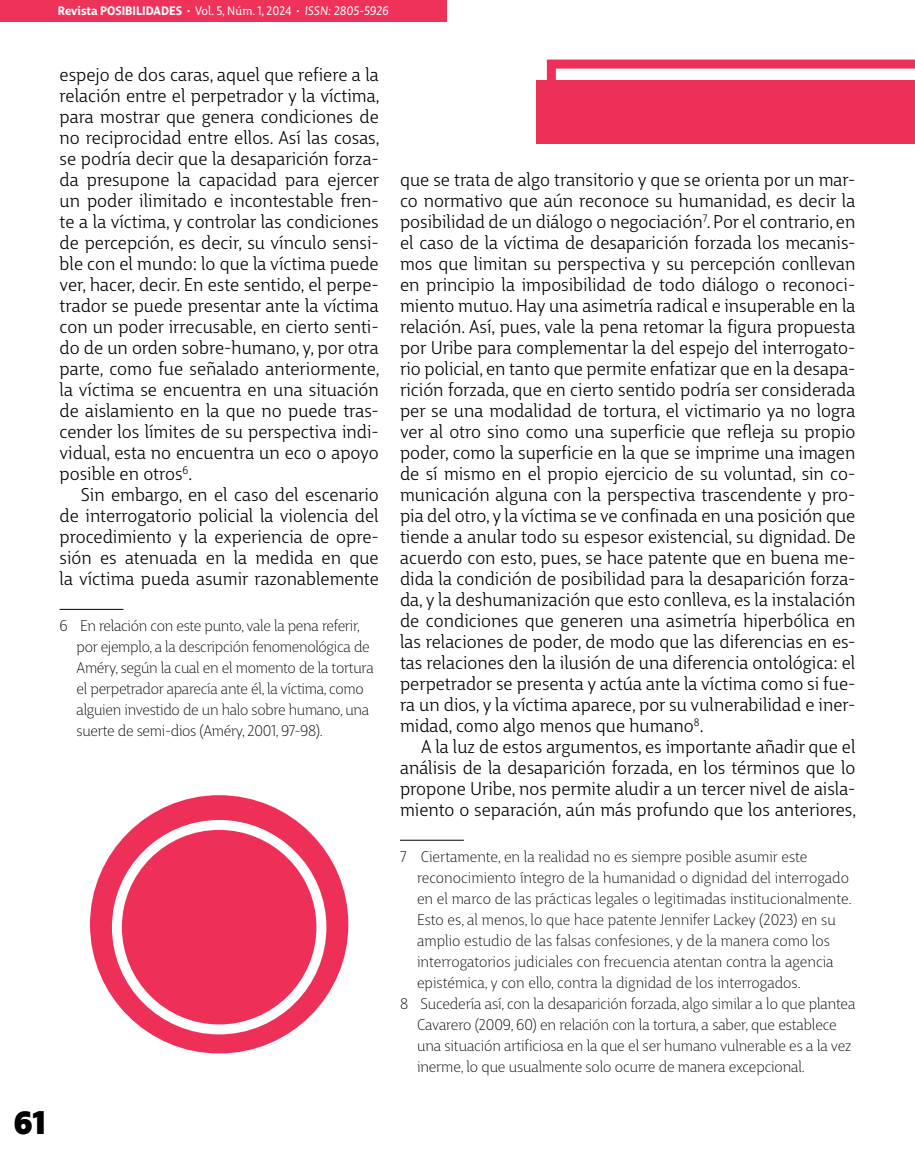
<style>
.page{position:relative;width:915px;height:1149px;background:#fff}
.page>*{position:absolute;margin:0;border:0;box-sizing:border-box;transform-origin:0 0}
.t1{font:800 31.5px "Big City Grotesque Pro";color:#000}
.Tx-Fondo{font:18px/21px "Big City Grotesque Pro";color:#000;text-align:justify}
.Pie-Pg{font:300 15px/21px "Big City Grotesque Pro";letter-spacing:-.01em;color:#000}
.t2{font:700 12px "Big City Grotesque Pro";color:#fff}
.s1{font-weight:400}
.s2{font-weight:400;font-style:italic}
</style>
<div class="page">
<div style="left:90px;top:795px;width:258px;height:258px;background:#ee2f58;border-radius:50%"></div>
<div style="left:112px;top:819px;width:214px;height:215px;background:#fff;border-radius:50%"></div>
<div style="left:122px;top:829px;width:194px;height:195px;background:#ee2f58;border-radius:50%"></div>
<div style="left:536px;top:80px;width:378px;height:64px;background:#ee2f58"></div>
<svg style="left:546px;top:60px;width:368px;height:20px"></svg>
<div style="left:0;top:0;width:446px;height:21px;background:#ee325a"></div>
<hr style="left:60px;top:608px;width:63px;height:1px;background:#000">
<hr style="left:400px;top:839px;width:63px;height:1px;background:#000">
<p class="t2" style="left:58px;top:1px;width:332px">Revista POSIBILIDADES · <span class="s1">Vol. 5, Núm. 1, 2024</span> · <span class="s2">ISSN: 2805-5926</span></p>
<p class="Tx-Fondo" style="left:60px;top:62px;width:321px">espejo de dos caras, aquel que refiere a la relación entre el perpetrador y la víctima, para mostrar que genera condiciones de no reciprocidad entre ellos. Así las cosas, se podría decir que la desaparición forza&shy;da presupone la capacidad para ejercer un poder ilimitado e incontestable fren&shy;te a la víctima, y controlar las condiciones de percepción, es decir, su vínculo sensi&shy;ble con el mundo: lo que la víctima puede ver, hacer, decir. En este sentido, el perpe&shy;trador se puede presentar ante la víctima con un poder irrecusable, en cierto senti&shy;do de un orden sobre-humano, y, por otra parte, como fue señalado anteriormente, la víctima se encuentra en una situación de aislamiento en la que no puede tras&shy;cender los límites de su perspectiva indi&shy;vidual, esta no encuentra un eco o apoyo posible en otros<sup>6</sup>.</p>
<p class="Tx-Fondo" style="left:60px;top:482px;width:320px;text-indent:21px">Sin embargo, en el caso del escenario de interrogatorio policial la violencia del procedimiento y la experiencia de opre&shy;sión es atenuada en la medida en que la víctima pueda asumir razonablemente</p>
<p class="Pie-Pg" style="left:77px;top:613px;width:298px;text-indent:-17px">6 En relación con este punto, vale la pena referir, por ejemplo, a la descripción fenomenológica de Améry, según la cual en el momento de la tortura el perpetrador aparecía ante él, la víctima, como alguien investido de un halo sobre humano, una suerte de semi-dios (Améry, 2001, 97-98).</p>
<h1 class="t1" style="left:14px;top:1095px;width:33px">61</h1>
<p class="Tx-Fondo" style="left:400px;top:167px;width:457px">que se trata de algo transitorio y que se orienta por un mar&shy;co normativo que aún reconoce su humanidad, es decir la posibilidad de un diálogo o negociación<sup>7</sup>. Por el contrario, en el caso de la víctima de desaparición forzada los mecanis&shy;mos que limitan su perspectiva y su percepción conllevan en principio la imposibilidad de todo diálogo o reconoci&shy;miento mutuo. Hay una asimetría radical e insuperable en la relación. Así, pues, vale la pena retomar la figura propuesta por Uribe para complementar la del espejo del interrogato&shy;rio policial, en tanto que permite enfatizar que en la desapa&shy;rición forzada, que en cierto sentido podría ser considerada per se una modalidad de tortura, el victimario ya no logra ver al otro sino como una superficie que refleja su propio poder, como la superficie en la que se imprime una imagen de sí mismo en el propio ejercicio de su voluntad, sin co&shy;municación alguna con la perspectiva trascendente y pro&shy;pia del otro, y la víctima se ve confinada en una posición que tiende a anular todo su espesor existencial, su dignidad. De acuerdo con esto, pues, se hace patente que en buena me&shy;dida la condición de posibilidad para la desaparición forza&shy;da, y la deshumanización que esto conlleva, es la instalación de condiciones que generen una asimetría hiperbólica en las relaciones de poder, de modo que las diferencias en es&shy;tas relaciones den la ilusión de una diferencia ontológica: el perpetrador se presenta y actúa ante la víctima como si fue&shy;ra un dios, y la víctima aparece, por su vulnerabilidad e iner&shy;midad, como algo menos que humano<sup>8</sup>.</p>
<p class="Tx-Fondo" style="left:400px;top:734px;width:457px;text-indent:21px">A la luz de estos argumentos, es importante añadir que el análisis de la desaparición forzada, en los términos que lo propone Uribe, nos permite aludir a un tercer nivel de aisla&shy;miento o separación, aún más profundo que los anteriores,</p>
<p class="Pie-Pg" style="left:417px;top:844px;width:436px;text-indent:-17px">7 Ciertamente, en la realidad no es siempre posible asumir este reconocimiento íntegro de la humanidad o dignidad del interrogado en el marco de las prácticas legales o legitimadas institucionalmente.<br>Esto es, al menos, lo que hace patente Jennifer Lackey (2023) en su amplio estudio de las falsas confesiones, y de la manera como los interrogatorios judiciales con frecuencia atentan contra la agencia epistémica, y con ello, contra la dignidad de los interrogados.</p>
<p class="Pie-Pg" style="left:417px;top:991px;width:439px;text-indent:-17px">8 Sucedería así, con la desaparición forzada, algo similar a lo que plantea Cavarero (2009, 60) en relación con la tortura, a saber, que establece una situación artificiosa en la que el ser humano vulnerable es a la vez inerme, lo que usualmente solo ocurre de manera excepcional.</p>
</div>
